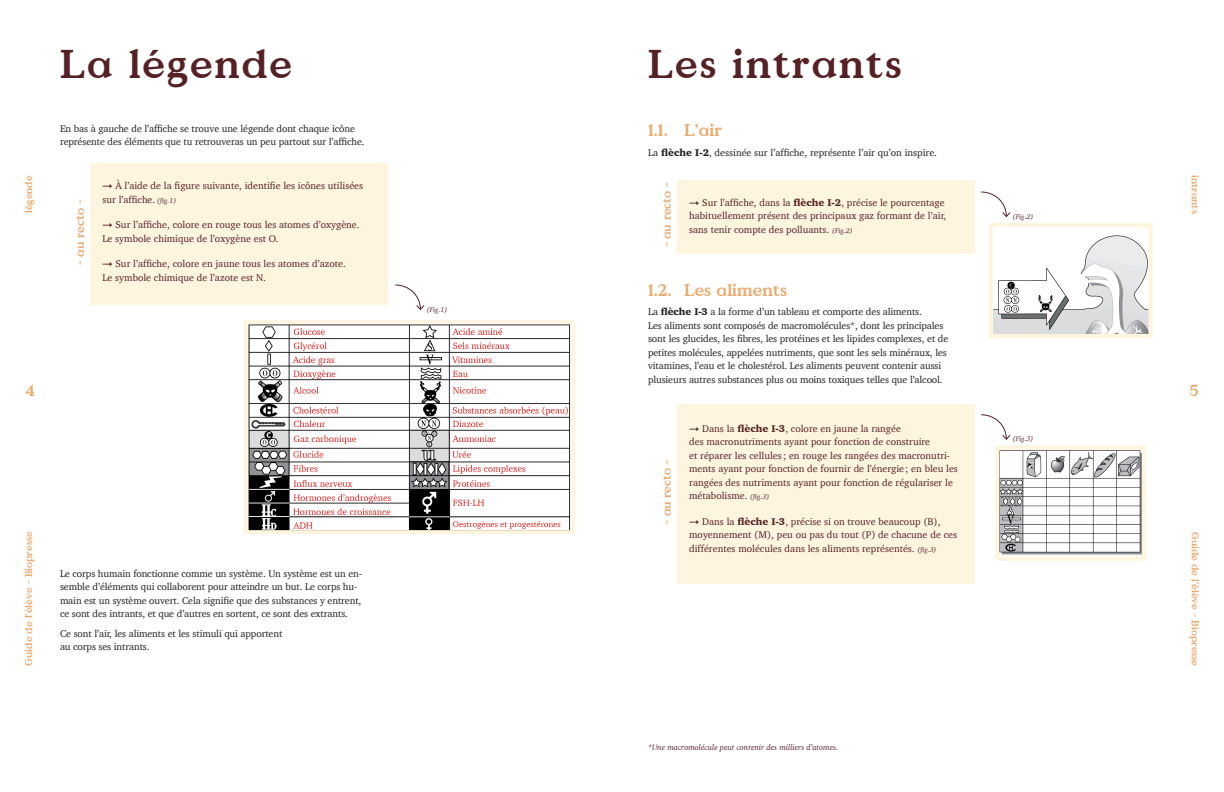
<style>
.page{position:relative;width:1224px;height:792px;background:#fff}
.page>*{position:absolute;margin:0;border:0;box-sizing:border-box;transform-origin:0 0}
.Grands_titres{font:40px "Value Serif";letter-spacing:.05em;color:#552125}
.t1{font:17px "Value Serif";color:#eaab70}
.t2{font:16px "Value Serif";color:#eaab70}
.t3{font:12px "Value Serif";letter-spacing:-.01em;color:#eaab70}
.texte-boite{font:10px/13.5px "Charter";color:#552125}
.Texte_courant{font:10px/13.5px "Charter";letter-spacing:-.01em;color:#231f20}
.Grands_titres-2{font:10px/13.5px "Charter";letter-spacing:-.01em;color:#231f20}
.t4{font:10px "Value Serif";color:#eaab70}
.Texte_courant-2{font:italic 8px "Charter";color:#552125}
.texte-boite-2{font:italic 7px "Charter";color:#552125}
.s1{font-weight:900}
.s2{font-family:"Circular Std"}
.s3{font-style:italic;font-size:7px}
</style>
<div class="page">
<div style="left:677px;top:180px;width:298px;height:73px;background:#fef5de"></div>
<div style="left:90px;top:163px;width:298px;height:142px;background:#fef5de"></div>
<div style="left:677px;top:404px;width:298px;height:180px;background:#fef5de"></div>
<svg style="left:243px;top:320px;width:332px;height:214px"></svg>
<svg style="left:981px;top:191px;width:172px;height:147px"></svg>
<svg style="left:395px;top:284px;width:30px;height:26px"></svg>
<svg style="left:981px;top:414px;width:165px;height:147px"></svg>
<p class="Grands_titres" style="left:60px;top:40px;width:234px">La légende</p>
<p class="Grands_titres" style="left:648px;top:40px;width:255px">Les intrants</p>
<p class="Grands_titres-2" style="left:60px;top:121px;width:306px">En bas à gauche de l’affiche se trouve une légende dont chaque icône représente des éléments que tu retrouveras un peu partout sur l’affiche.</p>
<p class="t1" style="left:648px;top:120px;width:75px">1.1. L’air</p>
<p class="Texte_courant" style="left:648px;top:146px;width:291px">La <span class="s1">flèche I-2</span>, dessinée sur l’affiche, représente l’air qu’on inspire.</p>
<p class="t4" style="left:23px;top:213px;width:39px;rotate:-90deg">légende</p>
<h3 class="t2" style="left:25px;top:381px;width:11px">4</h3>
<p class="t3" style="left:73px;top:265px;width:67px;rotate:-90deg">- au recto -</p>
<p class="texte-boite" style="left:102px;top:179px;width:262px"><span class="s2">→</span> À l’aide de la figure suivante, identifie les icônes utilisées sur l’affiche. <span class="s3">(fig.1)</span></p>
<p class="texte-boite" style="left:102px;top:218px;width:259px"><span class="s2">→</span> Sur l’affiche, colore en rouge tous les atomes d’oxygène.<br>Le symbole chimique de l’oxygène est O.</p>
<p class="texte-boite" style="left:102px;top:257px;width:245px"><span class="s2">→</span> Sur l’affiche, colore en jaune tous les atomes d’azote.<br>Le symbole chimique de l’azote est N.</p>
<p class="texte-boite-2" style="left:427px;top:303px;width:22px">(Fig.1)</p>
<p class="t3" style="left:659px;top:247px;width:67px;rotate:-90deg">- au recto -</p>
<p class="texte-boite" style="left:689px;top:196px;width:258px"><span class="s2">→</span> Sur l’affiche, dans la <span class="s1">flèche I-2</span>, précise le pourcentage habituellement présent des principaux gaz formant de l’air, sans tenir compte des polluants. <span class="s3">(Fig.2)</span></p>
<p class="t1" style="left:648px;top:280px;width:141px">1.2. Les aliments</p>
<p class="Texte_courant" style="left:648px;top:305px;width:302px">La <span class="s1">flèche I-3</span> a la forme d’un tableau et comporte des aliments.<br>Les aliments sont composés de macromolécules*, dont les principales sont les glucides, les fibres, les protéines et les lipides complexes, et de petites molécules, appelées nutriments, que sont les sels minéraux, les vitamines, l’eau et le cholestérol. Les aliments peuvent contenir aussi plusieurs autres substances plus ou moins toxiques telles que l’alcool.</p>
<p class="texte-boite-2" style="left:1013px;top:210px;width:22px">(Fig.2)</p>
<p class="t4" style="left:1201px;top:175px;width:40px;rotate:90deg">intrants</p>
<h3 class="t2" style="left:1189px;top:381px;width:11px">5</h3>
<p class="t4" style="left:23px;top:666px;width:136px;rotate:-90deg">Guide de l’élève - Biopresse</p>
<p class="Texte_courant" style="left:60px;top:567px;width:304px">Le corps humain fonctionne comme un système. Un système est un en&shy;semble d’éléments qui collaborent pour atteindre un but. Le corps hu&shy;main est un système ouvert. Cela signifie que des substances y entrent, ce sont des intrants, et que d’autres en sortent, ce sont des extrants.</p>
<p class="Texte_courant" style="left:60px;top:627px;width:224px">Ce sont l’air, les aliments et les stimuli qui apportent au corps ses intrants.</p>
<p class="t3" style="left:659px;top:525px;width:67px;rotate:-90deg">- au recto -</p>
<p class="texte-boite" style="left:689px;top:422px;width:270px"><span class="s2">→</span> Dans la <span class="s1">flèche I-3</span>, colore en jaune la rangée<br>des macronutriments ayant pour fonction de construire<br>et réparer les cellules ; en rouge les rangées des macronutri&shy;ments ayant pour fonction de fournir de l’énergie; en bleu les rangées des nutriments ayant pour fonction de régulariser le métabolisme. <span class="s3">(fig.3)</span></p>
<p class="texte-boite" style="left:689px;top:515px;width:269px"><span class="s2">→</span> Dans la <span class="s1">flèche I-3</span>, précise si on trouve beaucoup (B), moyennement (M), peu ou pas du tout (P) de chacune de ces différentes molécules dans les aliments représentés. <span class="s3">(fig.3)</span></p>
<p class="texte-boite-2" style="left:1013px;top:433px;width:22px">(Fig.3)</p>
<p class="t4" style="left:1201px;top:532px;width:136px;rotate:90deg">Guide de l’élève - Biopresse</p>
<p class="Texte_courant-2" style="left:648px;top:740px;width:192px">*Une macromolécule peut contenir des milliers d’atomes.</p>
</div>
